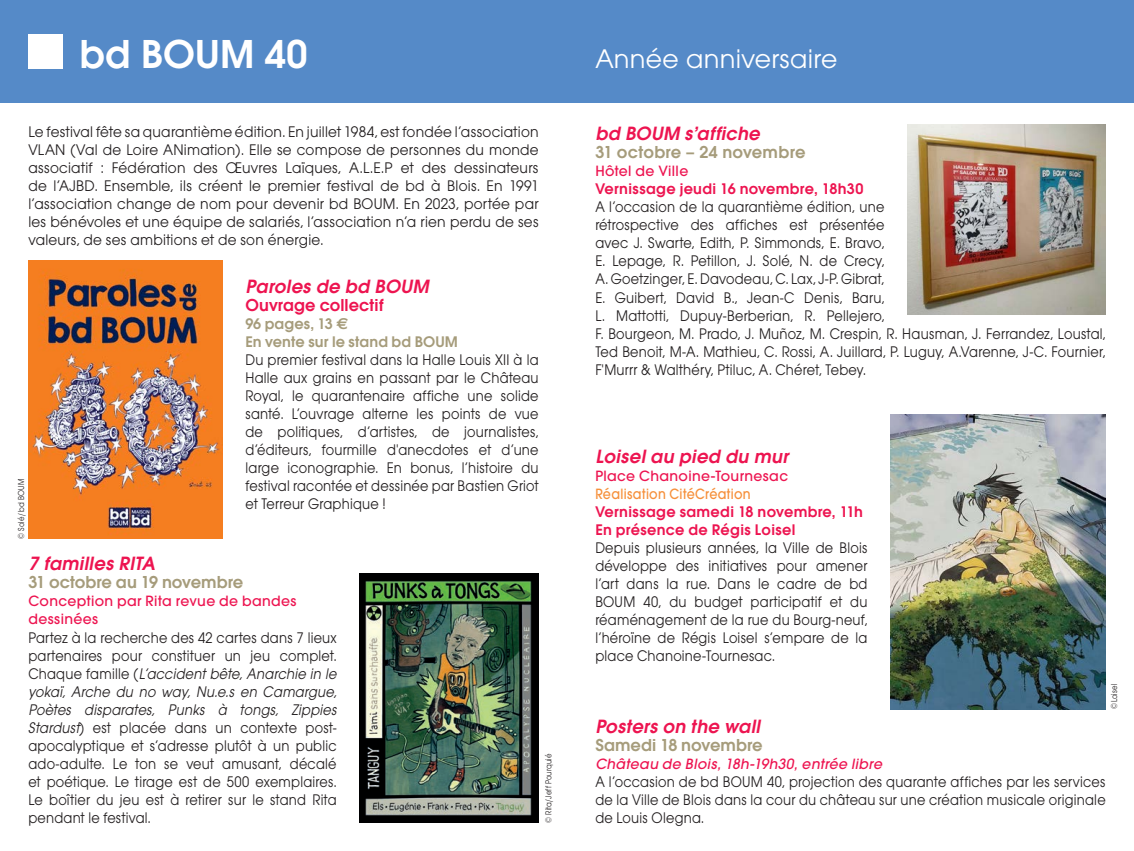
<style>
.page{position:relative;width:1134px;height:851px;background:#fff}
.page>*{position:absolute;margin:0;border:0;box-sizing:border-box;transform-origin:0 0}
.t1{font:600 42px "Avant Garde Gothic Itc T";letter-spacing:.005em;color:#fff}
.t2{font:28px "Avant Garde Gothic Itc T";letter-spacing:.01em;color:#fff}
.t3{font:italic 600 20px "Avant Garde Gothic Itc T";color:#ed1450}
.t4{font:600 18px "Avant Garde Gothic Itc T";color:#a69c7b}
.t5{font:600 18px "Avant Garde Gothic Itc T";letter-spacing:.005em;color:#ed1450}
.t6{font:16px/18px "Avant Garde Gothic Itc T";letter-spacing:.015em;color:#231f20;text-align:justify;scale:.9 1}
.t7{font:16px/18px "Avant Garde Gothic Itc T";letter-spacing:.015em;color:#231f20;text-align:justify;scale:.95 1}
.t8{font:600 16px/18px "Avant Garde Gothic Itc T";letter-spacing:.02em;color:#ed1450}
.t9{font:600 16px/18px "Avant Garde Gothic Itc T";letter-spacing:.005em;color:#a69c7b}
.t10{font:500 14px/18px "Avant Garde";letter-spacing:.025em;color:#ed1450}
.t11{font:italic 500 14px "Avant Garde";color:#ed1450}
.t12{font:500 14px "Avant Garde";letter-spacing:.025em;color:#f6903b;scale:.9 1}
.t13{font:9px "Avant Garde Gothic Itc T";letter-spacing:.02em;color:#231f20;scale:.85 1}
.s1{font-family:"Euro Sans";font-weight:700}
.s2{font-style:italic}
</style>
<div class="page">
<div style="left:0;top:0;width:567px;height:102px;background:#558ac8"></div>
<div style="left:567px;top:0;width:567px;height:102px;background:#558ac8"></div>
<div style="left:28px;top:35px;width:34px;height:34px;background:#fff"></div>
<img style="left:28px;top:261px;width:195px;height:278px">
<img style="left:359px;top:573px;width:180px;height:249px">
<img style="left:890px;top:414px;width:216px;height:295px">
<img style="left:907px;top:125px;width:199px;height:189px">
<h1 class="t1" style="left:79px;top:30px;width:230px">bd BOUM 40</h1>
<p class="t7" style="left:28px;top:123px;width:539px">Le festival fête sa quarantième édition. En juillet 1984, est fondée l’association VLAN (Val de Loire ANimation). Elle se compose de personnes du monde associatif : Fédération des Œuvres Laïques, A.L.E.P et des dessinateurs de l’AJBD. Ensemble, ils créent le premier festival de bd à Blois. En 1991 l’association change de nom pour devenir bd BOUM. En 2023, portée par les bénévoles et une équipe de salariés, l’association n’a rien perdu de ses valeurs, de ses ambitions et de son énergie.</p>
<p class="t3" style="left:245px;top:275px;width:189px">Paroles de bd BOUM</p>
<p class="t5" style="left:245px;top:295px;width:140px">Ouvrage collectif</p>
<p class="t9" style="left:245px;top:315px;width:214px">96 pages, 13 <span class="s1">€<br></span>En vente sur le stand bd BOUM</p>
<p class="t6" style="left:245px;top:350px;width:327px">Du premier festival dans la Halle Louis XII à la Halle aux grains en passant par le Château Royal, le quarantenaire affiche une solide santé. L’ouvrage alterne les points de vue de politiques, d’artistes, de journalistes, d’éditeurs, fourmille d'anecdotes et d’une large iconographie. En bonus, l’histoire du festival racontée et dessinée par Bastien Griot et Terreur Graphique !</p>
<p class="t13" style="left:16px;top:539px;width:72px;rotate:-90deg">© Solé/ bd BOUM</p>
<p class="t3" style="left:28px;top:552px;width:132px">7 familles RITA</p>
<p class="t4" style="left:28px;top:572px;width:216px">31 octobre au 19 novembre</p>
<p class="t10" style="left:28px;top:592px;width:270px">Conception par Rita revue de bandes dessinées</p>
<p class="t6" style="left:28px;top:627px;width:348px;text-align:left">Partez à la recherche des 42 cartes dans 7 lieux partenaires pour constituer un jeu complet.<br>C h a q u e fa m i l l e ( <span class="s2">L’accident bête, Anarchie in le yokaï, Arche du no way, Nu.e.s en Camargue, Poètes disparates, Punks à tongs, Zippies Stardust</span>) est placée dans un contexte post&shy;apocalyptique et s’adresse plutôt à un public ado-adulte. Le ton se veut amusant, décalé et poétique. Le tirage est de 500 exemplaires.<br>Le boîtier du jeu est à retirer sur le stand Rita pendant le festival.</p>
<p class="t13" style="left:543px;top:822px;width:83px;rotate:-90deg">© Rita/Jeff Pourquié</p>
<h2 class="t2" style="left:595px;top:42px;width:243px">Année anniversaire</h2>
<p class="t3" style="left:595px;top:122px;width:170px">bd BOUM s’affiche</p>
<p class="t4" style="left:595px;top:142px;width:212px">31 octobre – 24 novembre</p>
<p class="t10" style="left:595px;top:162px;width:94px">Hôtel de Ville</p>
<p class="t8" style="left:595px;top:180px;width:269px">Vernissage jeudi 16 novembre, 18h30</p>
<p class="t6" style="left:595px;top:198px;width:568px;text-align:left">A l’occasion de la quarantième édition, une<br>rétrospective des affiches est présentée<br>avec J. Swarte, Edith, P. Simmonds, E. Bravo,<br>E. Lepage, R. Petillon, J. Solé, N. de Crecy,<br>A. Goetzinger, E. Davodeau, C. Lax, J-P. Gibrat,<br>E. Guibert, David B., Jean-C Denis, Baru,<br>L. Mattotti, Dupuy-Berberian, R. Pellejero,<br>F. Bourgeon, M. Prado, J. Muñoz, M. Crespin, R. Hausman, J. Ferrandez, Loustal, Ted Benoit, M-A. Mathieu, C. Rossi, A. Juillard, P. Luguy, A.Varenne, J-C. Fournier, F'Murrr &amp; Walthéry, Ptiluc, A. Chéret, Tebey.</p>
<p class="t3" style="left:595px;top:444px;width:198px">Loiselau pied du mur</p>
<p class="t10" style="left:595px;top:467px;width:194px">Place Chanoine-Tournesac</p>
<p class="t12" style="left:595px;top:485px;width:174px">Réalisation CitéCréation</p>
<p class="t8" style="left:595px;top:502px;width:269px">Vernissage samedi 18 novembre, 11h<br>En présence de Régis Loisel</p>
<p class="t6" style="left:595px;top:538px;width:304px">Depuis plusieurs années, la Ville de Blois développe des initiatives pour amener l’art dans la rue. Dans le cadre de bd BOUM 40, du budget participatif et du réaménagement de la rue du Bourg-neuf, l’héroïne de Régis Loisel s’empare de la place Chanoine-Tournesac.</p>
<p class="t13" style="left:1109px;top:708px;width:31px;rotate:-90deg">©Loisel</p>
<p class="t3" style="left:595px;top:714px;width:170px">Posters on the wall</p>
<p class="t4" style="left:595px;top:734px;width:169px">Samedi 18 novembre</p>
<p class="t11" style="left:595px;top:754px;width:291px">Château de Blois,18h-19h30,entrée libre</p>
<p class="t6" style="left:595px;top:771px;width:569px">A l’occasion de bd BOUM 40, projection des quarante affiches par les services de la Ville de Blois dans la cour du château sur une création musicale originale de Louis Olegna.</p>
</div>
